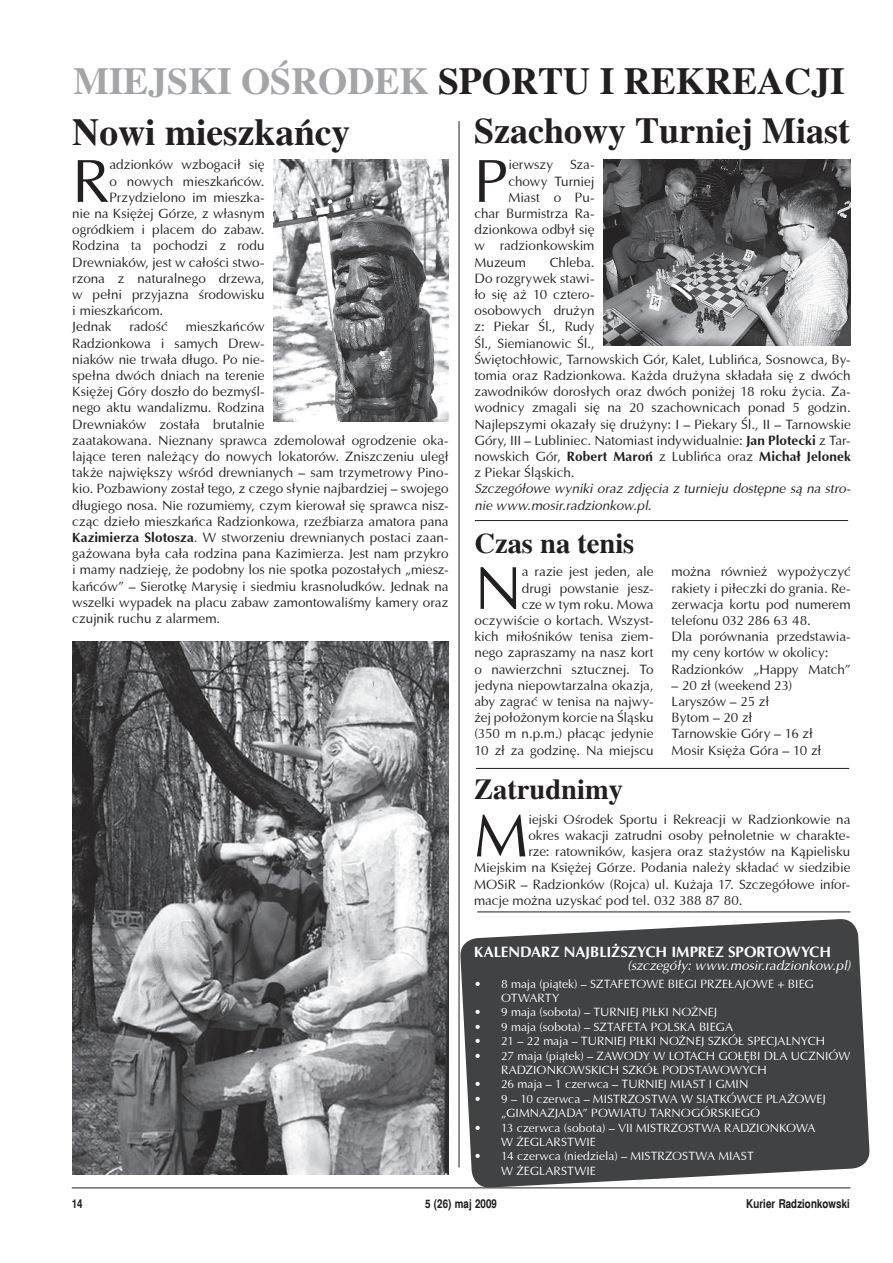
<style>
.page{position:relative;width:893px;height:1263px;background:#fff}
.page>*{position:absolute;margin:0;border:0;box-sizing:border-box;transform-origin:0 0}
.t1{font:61.05px "Ottawa";color:#231f20}
.t2{font:700 37.5px "Toronto";color:#231f20}
.t3{font:700 36px "Toronto";color:#231f20}
.t4{font:700 28.5px "Toronto";color:#231f20}
.t5{font:700 15px "Ottawa";letter-spacing:-.005em;color:#fff}
.t6{font:13.5px/16.2px "Ottawa";letter-spacing:-.005em;color:#231f20}
.t7{font:italic 13.5px/16.2px "Ottawa";letter-spacing:-.005em;color:#231f20}
.t8{font:italic 13.5px "Ottawa";letter-spacing:-.005em;color:#fff}
.t9{font:12px/14.4px "Ottawa";letter-spacing:.005em;color:#fff}
.t10{font:700 12px "Switzerland Narrow";color:#231f20}
.s1{color:#a4a5a9}
.s2{font-weight:700}
</style>
<div class="page">
<hr style="left:72px;top:1187px;width:778px;height:1px;background:#231f20">
<img style="left:273px;top:159px;width:175px;height:262px">
<hr style="left:475px;top:520px;width:373px;height:1px;background:#231f20">
<img style="left:603px;top:159px;width:247px;height:187px">
<img style="left:72px;top:641px;width:377px;height:534px">
<hr style="left:476px;top:768px;width:373px;height:1px;background:#231f20">
<svg style="left:459px;top:919px;width:411px;height:269px;background:#535455"></svg>
<hr style="left:477px;top:912px;width:373px;height:1px;background:#231f20">
<hr style="left:459px;top:121px;width:1px;height:1046px;background:#231f20">
<h2 class="t2" style="left:73px;top:59px;width:773px"><span class="s1">MIEJSKI OŚRODEK</span> SPORTU I REKREACJI</h2>
<h2 class="t2" style="left:72px;top:110px;width:280px">Nowi mieszkańcy</h2>
<h1 class="t1" style="left:72px;top:144px;width:39px">R</h1>
<p class="t6" style="left:110px;top:157px;width:157px">adzionków wzbogacił się</p>
<p class="t6" style="left:110px;top:173px;width:157px">o nowych mieszkańców.</p>
<p class="t6" style="left:110px;top:189px;width:157px">Przydzielono im mieszka-</p>
<p class="t6" style="left:72px;top:205px;width:194px">nie na Księżej Górze, z własnym</p>
<p class="t6" style="left:72px;top:221px;width:194px">ogródkiem i placem do zabaw.</p>
<p class="t6" style="left:72px;top:238px;width:194px">Rodzina ta pochodzi z rodu</p>
<p class="t6" style="left:72px;top:254px;width:194px">Drewniaków, jest w całości stwo-</p>
<p class="t6" style="left:72px;top:270px;width:194px">rzona z naturalnego drzewa,</p>
<p class="t6" style="left:72px;top:286px;width:194px">w pełni przyjazna środowisku</p>
<p class="t6" style="left:72px;top:302px;width:93px">i mieszkańcom.</p>
<p class="t6" style="left:72px;top:319px;width:41px">Jednak</p>
<p class="t6" style="left:129px;top:319px;width:40px">radość</p>
<p class="t6" style="left:72px;top:319px;width:378px;text-indent:114px">mieszkańców<br>Radzionkowa i samych Drew-<br>niaków nie trwała długo. Po nie-<br>spełna dwóch dniach na terenie<br>Księżej Góry doszło do bezmyśl-<br>nego aktu wandalizmu. Rodzina<br>Drewniaków została brutalnie<br>zaatakowana. Nieznany sprawca zdemolował ogrodzenie oka&shy;lające teren należący do nowych lokatorów. Zniszczeniu uległ także największy wśród drewnianych – sam trzymetrowy Pino&shy;kio. Pozbawiony został tego, z czego słynie najbardziej – swojego długiego nosa. Nie rozumiemy, czym kierował się sprawca nisz&shy;cząc dzieło mieszkańca Radzionkowa, rzeźbiarza amatora pana <span class="s2">Kazimierza Slotosza</span>. W stworzeniu drewnianych postaci zaan&shy;gażowana była cała rodzina pana Kazimierza. Jest nam przykro i mamy nadzieję, że podobny los nie spotka pozostałych „miesz&shy;kańców” – Sierotkę Marysię i siedmiu krasnoludków. Jednak na wszelki wypadek na placu zabaw zamontowaliśmy kamery oraz czujnik ruchu z alarmem.</p>
<h3 class="t3" style="left:474px;top:110px;width:377px">Szachowy Turniej Miast</h3>
<h1 class="t1" style="left:474px;top:144px;width:35px">P</h1>
<p class="t6" style="left:508px;top:157px;width:46px">ierwszy</p>
<p class="t6" style="left:570px;top:157px;width:26px">Sza-</p>
<p class="t6" style="left:508px;top:173px;width:88px">chowy Turniej</p>
<p class="t6" style="left:508px;top:189px;width:88px">Miast o Pu-</p>
<p class="t6" style="left:474px;top:205px;width:122px">char Burmistrza Ra-</p>
<p class="t6" style="left:474px;top:221px;width:122px">dzionkowa odbył się</p>
<p class="t6" style="left:474px;top:238px;width:122px">w radzionkowskim</p>
<p class="t6" style="left:474px;top:254px;width:53px">Muzeum</p>
<p class="t6" style="left:474px;top:254px;width:378px;text-indent:75px">Chleba.<br>Do rozgrywek stawi-<br>ło się aż 10 cztero-<br>osobowych drużyn<br>z: Piekar Śl., Rudy<br>Śl., Siemianowic Śl.,<br>Świętochłowic, Tarnowskich Gór, Kalet, Lublińca, Sosnowca, By&shy;tomia oraz Radzionkowa. Każda drużyna składała się z dwóch zawodników dorosłych oraz dwóch poniżej 18 roku życia. Za&shy;wodnicy zmagali się na 20 szachownicach ponad 5 godzin.<br>Najlepszymi okazały się drużyny: I – Piekary Śl., II – Tarnowskie Góry, III – Lubliniec. Natomiast indywidualnie: <span class="s2">Jan Plotecki</span> z Tar&shy;nowskich Gór, <span class="s2">Robert Maroń</span> z Lublińca oraz <span class="s2">Michał Jelonek </span>z Piekar Śląskich.</p>
<p class="t7" style="left:474px;top:481px;width:378px">Szczegółowe wyniki oraz zdjęcia z turnieju dostępne są na stro&shy;nie www.mosir.radzionkow.pl.</p>
<h3 class="t4" style="left:474px;top:527px;width:161px">Czas na tenis</h3>
<p class="t6" style="left:474px;top:564px;width:181px;text-align:right">a razie jest jeden, ale<br>drugi powstanie jesz-<br>cze w tym roku. Mowa oczywiście o kortach. Wszyst&shy;kich miłośników tenisa ziem&shy;nego zapraszamy na nasz kort o nawierzchni sztucznej. To jedyna niepowtarzalna okazja, aby zagrać w tenisa na najwy&shy;żej położonym korcie na Śląsku (350 m n.p.m.) płacąc jedynie<br>10 zł za godzinę. Na miejscu</p>
<p class="t6" style="left:672px;top:564px;width:181px">można również wypożyczyć rakiety i piłeczki do grania. Re&shy;zerwacja kortu pod numerem telefonu 032 286 63 48.<br>Dla porównania przedstawia&shy;my ceny kortów w okolicy:<br>Radzionków „Happy Match”</p>
<h1 class="t1" style="left:474px;top:551px;width:49px">N</h1>
<p class="t6" style="left:672px;top:677px;width:151px">– 20 zł (weekend 23)<br>Laryszów – 25 zł<br>Bytom – 20 zł<br>Tarnowskie Góry – 16 zł<br>Mosir Księża Góra – 10 zł</p>
<h3 class="t4" style="left:474px;top:773px;width:150px">Zatrudnimy</h3>
<h1 class="t1" style="left:474px;top:799px;width:56px">M</h1>
<p class="t6" style="left:528px;top:811px;width:324px">iejski Ośrodek Sportu i Rekreacji w Radzionkowie na</p>
<p class="t6" style="left:528px;top:827px;width:324px">okres wakacji zatrudni osoby pełnoletnie w charakte-</p>
<p class="t6" style="left:528px;top:843px;width:323px">rze: ratowników, kasjera oraz stażystów na Kąpielisku</p>
<p class="t6" style="left:474px;top:860px;width:378px">Miejskim na Księżej Górze. Podania należy składać w siedzibie</p>
<p class="t6" style="left:474px;top:876px;width:378px">MOSiR – Radzionków (Rojca) ul. Kużaja 17. Szczegółowe infor-</p>
<p class="t6" style="left:474px;top:892px;width:270px">macje można uzyskać pod tel. 032 388 87 80.</p>
<p class="t5" style="left:474px;top:942px;width:358px">KALENDARZ NAJBLIŻSZYCH IMPREZ SPORTOWYCH</p>
<p class="t8" style="left:627px;top:957px;width:225px">(szczegóły: www.mosir.radzionkow.pl)</p>
<p class="t9" style="left:501px;top:976px;width:351px">8 maja (piątek) – SZTAFETOWE BIEGI PRZEŁAJOWE + BIEG OTWARTY<br>9 maja (sobota) – TURNIEJ PIŁKI NOŻNEJ<br>9 maja (sobota) – SZTAFETA POLSKA BIEGA<br>21 – 22 maja – TURNIEJ PIŁKI NOŻNEJ SZKÓŁ SPECJALNYCH<br>27 maja (piątek) – ZAWODY W LOTACH GOŁĘBI DLA UCZNIÓW RADZIONKOWSKICH SZKÓŁ PODSTAWOWYCH<br>26 maja – 1 czerwca – TURNIEJ MIAST I GMIN<br>9 – 10 czerwca – MISTRZOSTWA W SIATKÓWCE PLAŻOWEJ „GIMNAZJADA” POWIATU TARNOGÓRSKIEGO<br>13 czerwca (sobota) – VII MISTRZOSTWA RADZIONKOWA<br>W ŻEGLARSTWIE<br>14 czerwca (niedziela) – MISTRZOSTWA MIAST<br>W ŻEGLARSTWIE</p>
<p class="t9" style="left:474px;top:976px;width:9px">•</p>
<p class="t9" style="left:474px;top:1005px;width:9px;text-align:justify">• • • •</p>
<p class="t9" style="left:474px;top:1077px;width:9px">• •</p>
<p class="t9" style="left:474px;top:1120px;width:9px">•</p>
<p class="t9" style="left:474px;top:1149px;width:9px">•</p>
<p class="t10" style="left:72px;top:1196px;width:6px">14</p>
<p class="t10" style="left:425px;top:1196px;width:73px">5 (26) maj 2009</p>
<p class="t10" style="left:746px;top:1197px;width:105px">Kurier Radzionkowski</p>
</div>
